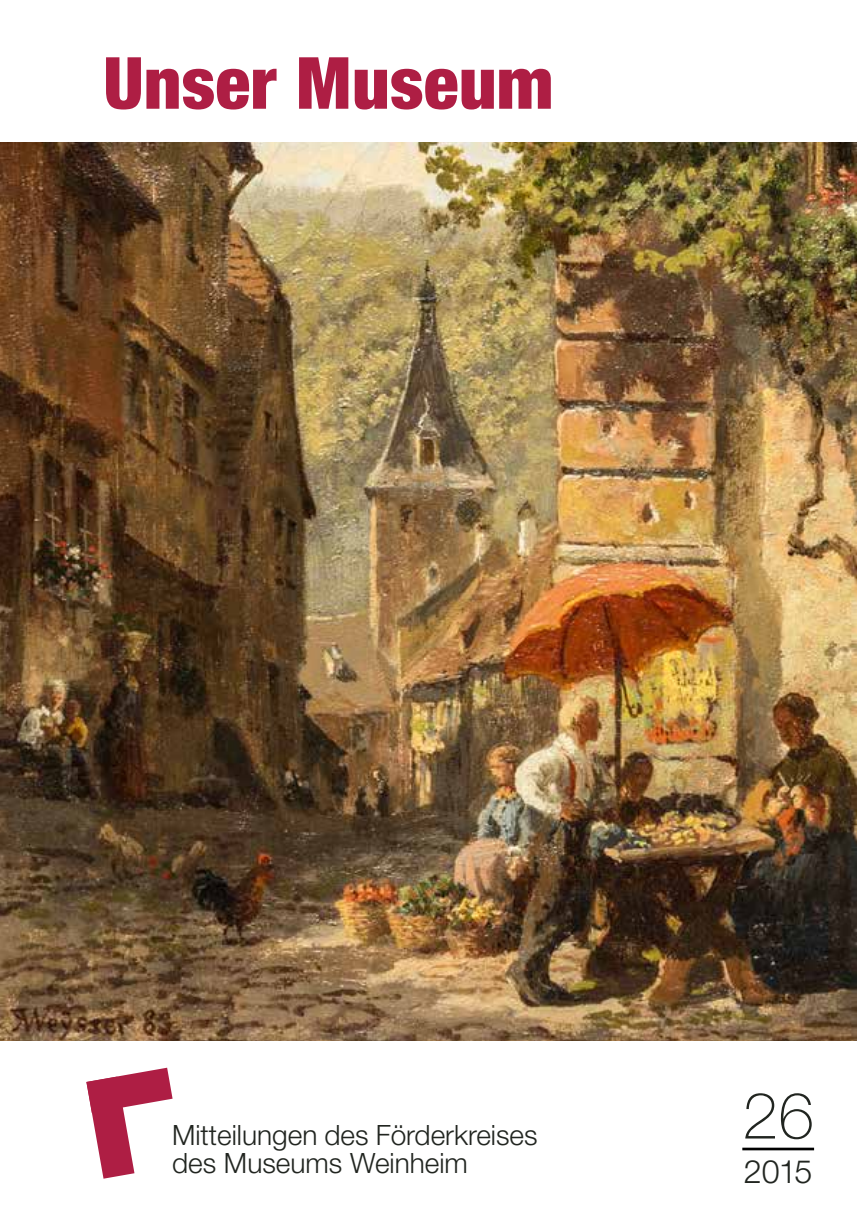
<style>
.page{position:relative;width:857px;height:1225px;background:#fff}
.page>*{position:absolute;margin:0;border:0;box-sizing:border-box;transform-origin:0 0}
.t1{font:900 condensed 72px "Helvetica Neue";letter-spacing:.005em;color:#ae1e44}
.t2{font:100 64.4px "Helvetica Neue";color:#212520}
.t3{font:300 32.2px "Helvetica Neue";color:#212520}
.t4{font:300 28px/28px "Helvetica Neue";color:#212520}
</style>
<div class="page">
<img style="left:0;top:143px;width:856px;height:897px">
<svg style="left:86px;top:1067px;width:86px;height:111px"></svg>
<hr style="left:742px;top:1147px;width:71px;height:3px;background:#000">
<h1 class="t1" style="left:103px;top:24px;width:451px">Unser Museum</h1>
<p class="t4" style="left:172px;top:1120px;width:367px">Mitteilungen des Förderkreises des Museums Weinheim</p>
<h2 class="t2" style="left:742px;top:1078px;width:73px">26</h2>
<p class="t3" style="left:743px;top:1152px;width:70px">2015</p>
</div>
